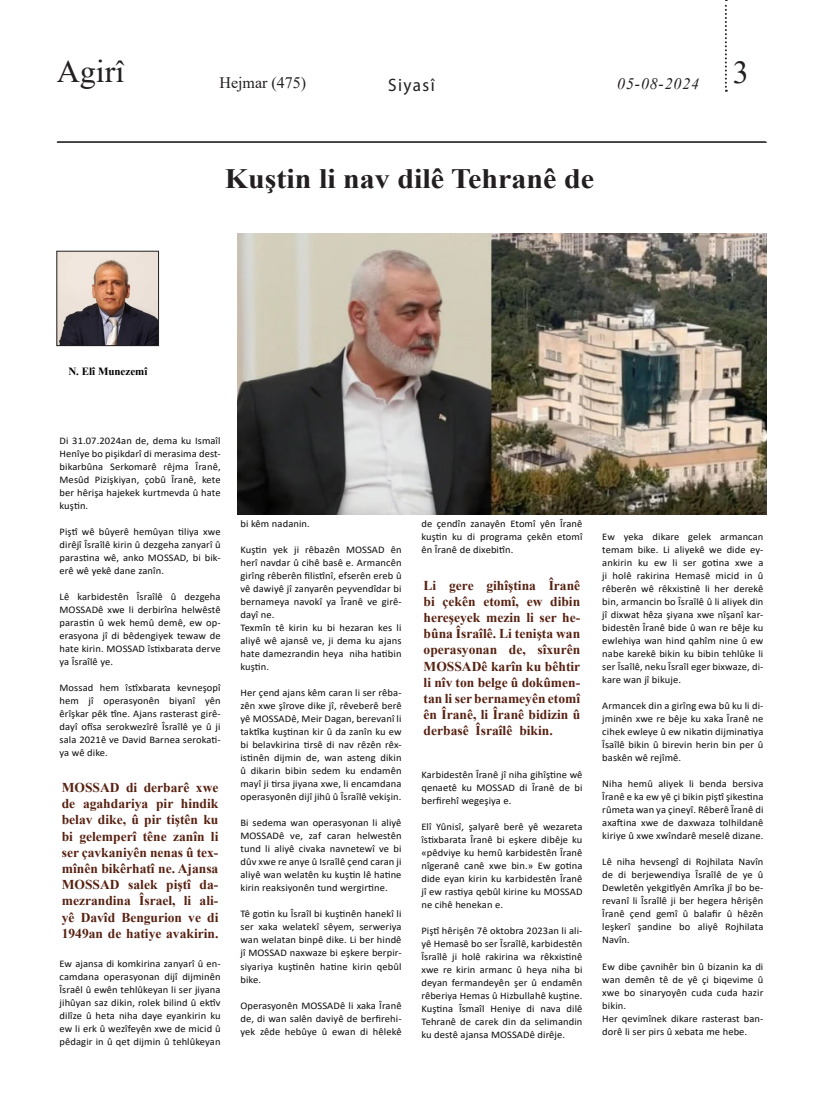
<style>
.page{position:relative;width:823px;height:1106px;background:#fff}
.page>*{position:absolute;margin:0;border:0;box-sizing:border-box;transform-origin:0 0}
.t1{font:32px "Times New Roman";color:#231f20}
.t2{font:700 28px "Times New Roman";color:#231f20;scale:1.07 1}
.t3{font:18px "Myriad Pro";letter-spacing:.08em;color:#231f20;scale:.95 1}
.t4{font:16px "Times New Roman";color:#231f20}
.t5{font:italic 16px "Times New Roman";letter-spacing:.05em;color:#231f20}
.Heading_3{font:700 13.5px/16.2px "Times New Roman";color:#572111;text-align:justify}
.t6{font:700 11px "Times New Roman";color:#000}
.t7{font:10.1px/13px "Calibri";letter-spacing:.01em;color:#0b0b0e;text-align:justify;scale:1.04 1}
</style>
<div class="page">
<svg style="left:724px;top:0;width:2px;height:92px"></svg>
<hr style="left:57px;top:141px;width:708px;height:1px;background:#231f20">
<hr style="left:57px;top:142px;width:709px;height:1px;background:#231f20">
<img style="left:237px;top:234px;width:528px;height:280px">
<img style="left:58px;top:253px;width:99px;height:91px">
<div style="left:56px;top:251px;width:103px;height:95px;border:1px solid #231f20"></div>
<h1 class="t1" style="left:57px;top:49px;width:69px">Agirî</h1>
<p class="t6" style="left:68px;top:363px;width:81px">N. Elî Munezemî</p>
<h3 class="t4" style="left:219px;top:71px;width:88px">Hejmar (475)</h3>
<p class="t3" style="left:388px;top:74px;width:50px">Siyasî</p>
<h3 class="t5" style="left:617px;top:72px;width:133px">05-08-2024 <sup>3</sup></h3>
<p class="t2" style="left:225px;top:158px;width:346px">Kuştin li nav dilê Tehranê de</p>
<p class="t7" style="left:59px;top:433px;width:156px">Di 31.07.2024an de, dema ku Ismaîl Henîye bo pişikdarî di merasima dest&shy;bikarbûna Serkomarê rêjma Îranê, Mesûd Pizişkiyan, çobû Îranê, kete ber hêrişa hajekek kurtmevda û hate kuştin.</p>
<p class="t7" style="left:59px;top:524px;width:156px">Piştî wê bûyerê hemûyan tiliya xwe dirêjî Îsraîlê kirin û dezgeha zanyarî û parastina wê, anko MOSSAD, bi bik&shy;erê wê yekê dane zanîn.</p>
<p class="t7" style="left:59px;top:589px;width:156px">Lê karbidestên Îsraîlê û dezgeha MOSSADê xwe li derbirîna helwêstê parastin û wek hemû demê, ew op&shy;erasyona jî di bêdengiyek tewaw de hate kirin. MOSSAD îstixbarata derve ya Îsraîlê ye.</p>
<p class="t7" style="left:59px;top:680px;width:156px">Mossad hem îstîxbarata kevneşopî hem jî operasyonên biyanî yên êrîşkar pêk tîne. Ajans rasterast girê&shy;dayî ofîsa serokwezîrê Îsraîlê ye û ji sala 2021ê ve David Barnea serokati&shy;ya wê dike.</p>
<p class="Heading_3" style="left:62px;top:779px;width:158px">MOSSAD di derbarê xwe de agahdariya pir hindik belav dike, û pir tiştên ku bi gelemperî têne zanîn li ser çavkaniyên nenas û tex&shy;mînên bikêrhatî ne. Ajansa MOSSAD salek piştî da&shy;mezrandina Îsrael, li ali&shy;yê Davîd Bengurion ve di 1949an de hatiye avakirin.</p>
<p class="t7" style="left:59px;top:956px;width:156px">Ew ajansa di komkirina zanyarî û en&shy;camdana operasyonan dijî dijminên Îsraêl û ewên tehlûkeyan li ser jiyana jihûyan saz dikin, rolek bilind û ektîv dilîze û heta niha daye eyankirin ku ew li erk û wezîfeyên xwe de micid û pêdagir in û qet dijmin û tehlûkeyan</p>
<p class="t7" style="left:240px;top:517px;width:68px">bi kêm nadanin.</p>
<p class="t7" style="left:240px;top:543px;width:156px">Kuştin yek ji rêbazên MOSSAD ên herî navdar û cihê basê e. Armancên girîng rêberên filistînî, efserên ereb û vê dawiyê jî zanyarên peyvendîdar bi bernameya navokî ya Îranê ve girê&shy;dayî ne.</p>
<p class="t7" style="left:240px;top:621px;width:156px">Texmîn tê kirin ku bi hezaran kes li aliyê wê ajansê ve, ji dema ku ajans hate damezrandin heya niha hatibin kuştin.</p>
<p class="t7" style="left:240px;top:686px;width:156px">Her çend ajans kêm caran li ser rêba&shy;zên xwe şîrove dike jî, rêveberê berê yê MOSSADê, Meir Dagan, berevanî li taktîka kuştinan kir û da zanîn ku ew bi belavkirina tirsê di nav rêzên rêx&shy;istinên dijmin de, wan asteng dikin û dikarin bibin sedem ku endamên mayî ji tirsa jiyana xwe, li encamdana operasyonên dijî jihû û Îsraîlê vekişin.</p>
<p class="t7" style="left:240px;top:816px;width:156px">Bi sedema wan operasyonan li aliyê MOSSADê ve, zaf caran helwestên tund li aliyê civaka navnetewî ve bi dûv xwe re anye û Israîlê çend caran ji aliyê wan welatên ku kuştin lê hatine kirin reaksiyonên tund wergirtine.</p>
<p class="t7" style="left:240px;top:907px;width:156px">Tê gotin ku Îsraîl bi kuştinên hanekî li ser xaka welatekî sêyem, serweriya wan welatan binpê dike. Li ber hindê jî MOSSAD naxwaze bi eşkere berpir&shy;siyariya kuştinên hatine kirin qebûl bike.</p>
<p class="t7" style="left:240px;top:998px;width:156px">Operasyonên MOSSADê li xaka Îranê de, di wan salên daviyê de berfirehi&shy;yek zêde hebûye û ewan di hêlekê</p>
<p class="t7" style="left:421px;top:517px;width:156px">de çendîn zanayên Etomî yên Îranê kuştin ku di programa çekên etomî ên Îranê de dixebitîn.</p>
<p class="Heading_3" style="left:423px;top:576px;width:158px">Li gere gihîştina Îranê bi çekên etomî, ew dibin hereşeyek mezin li ser he&shy;bûna Îsraîlê. Li tenişta wan operasyonan de, sîxurên MOSSADê karîn ku bêhtir li nîv ton belge û dokûmen&shy;tan li ser bernameyên etomî ên Îranê, li Îranê bidizin û derbasê Îsraîlê bikin.</p>
<p class="t7" style="left:421px;top:767px;width:156px">Karbidestên Îranê jî niha gihîştine wê qenaetê ku MOSSAD di Îranê de bi berfirehî wegeşiya e.</p>
<p class="t7" style="left:421px;top:819px;width:156px">Elî Yûnisî, şalyarê berê yê wezareta îstixbarata Îranê bi eşkere dibêje ku «pêdviye ku hemû karbidestên Îranê nîgeranê canê xwe bin.» Ew gotina dide eyan kirin ku karbidestên Îranê jî ew rastiya qebûl kirine ku MOSSAD ne cihê henekan e.</p>
<p class="t7" style="left:421px;top:923px;width:156px">Piştî hêrişên 7ê oktobra 2023an li ali&shy;yê Hemasê bo ser Îsraîlê, karbidestên Îsraîlê ji holê rakirina wa rêkxistinê xwe re kirin armanc û heya niha bi deyan fermandeyên şer û endamên rêberiya Hemas û Hizbullahê kuştine.<br>Kuştina Îsmaîl Heniye di nava dilê Tehranê de carek din da selimandin ku destê ajansa MOSSADê dirêje.</p>
<p class="t7" style="left:602px;top:530px;width:156px">Ew yeka dikare gelek armancan temam bike. Li aliyekê we dide ey&shy;ankirin ku ew li ser gotina xwe a ji holê rakirina Hemasê micid in û rêberên wê rêkxistinê li her derekê bin, armancin bo Îsraîlê û li aliyek din jî dixwat hêza şiyana xwe nîşanî kar&shy;bidestên Îranê bide û wan re bêje ku ewlehiya wan hind qahîm nine û ew nabe karekê bikin ku bibin tehlûke li ser Îsaîlê, neku Îsraîl eger bixwaze, di&shy;kare wan jî bikuje.</p>
<p class="t7" style="left:602px;top:699px;width:156px">Armancek din a girîng ewa bû ku li di&shy;jminên xwe re bêje ku xaka Îranê ne cihek ewleye û ew nikatin dijminatiya Îsaîlê bikin û birevin herin bin per û baskên wê rejîmê.</p>
<p class="t7" style="left:602px;top:777px;width:156px">Niha hemû aliyek li benda bersiva Îranê e ka ew yê çi bikin piştî şikestina rûmeta wan ya çineyî. Rêberê Îranê di axaftina xwe de daxwaza tolhildanê kiriye û xwe xwîndarê meselê dizane.</p>
<p class="t7" style="left:602px;top:855px;width:156px">Lê niha hevsengî di Rojhilata Navîn de di berjewendiya Îsraîlê de ye û Dewletên yekgitîyên Amrîka jî bo be&shy;revanî li Îsraîlê ji ber hegera hêrişên Îranê çend gemî û balafir û hêzên leşkerî şandine bo aliyê Rojhilata Navîn.</p>
<p class="t7" style="left:602px;top:959px;width:156px">Ew dibe çavnihêr bin û bizanin ka di wan demên tê de yê çi biqevime û xwe bo sinaryoyên cuda cuda hazir bikin.</p>
<p class="t7" style="left:602px;top:1011px;width:156px">Her qevimînek dikare rasterast ban&shy;dorê li ser pirs û xebata me hebe.</p>
</div>
